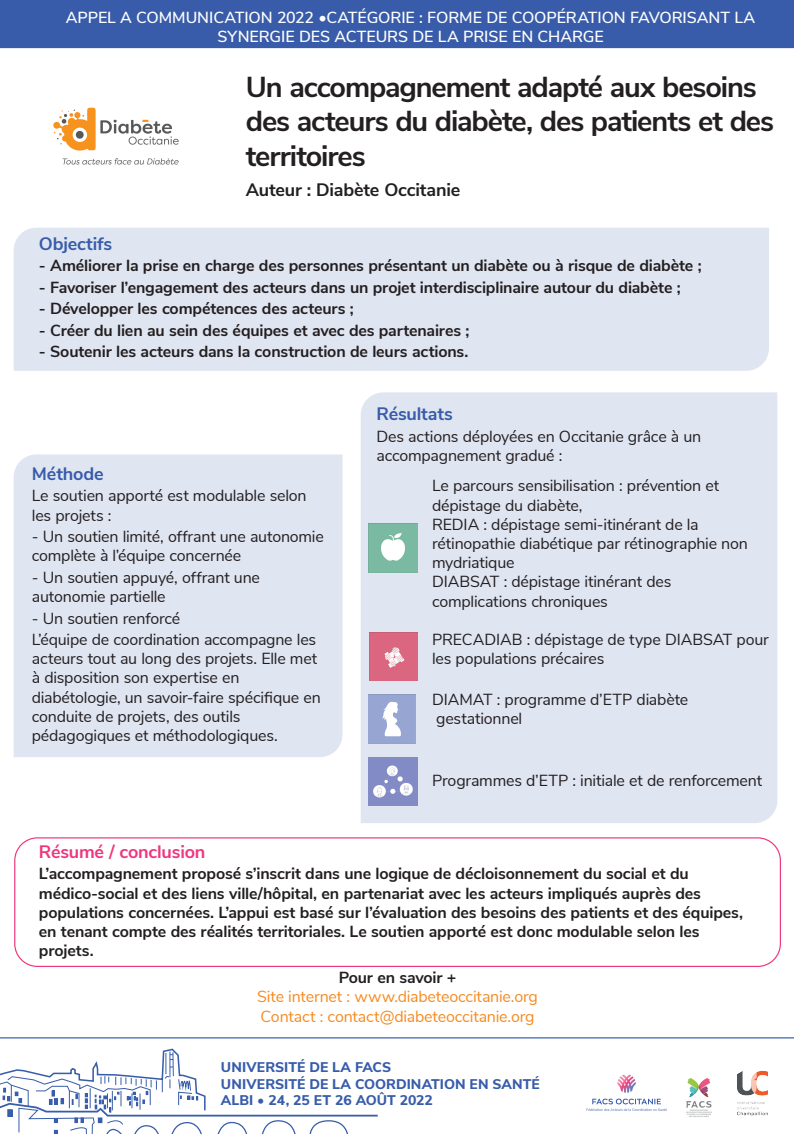
<style>
.page{position:relative;width:794px;height:1134px;background:#fff}
.page>*{position:absolute;margin:0;border:0;box-sizing:border-box;transform-origin:0 0}
.t1{font:700 28.8px/34.6px "Nunito Sans";letter-spacing:-.04em;color:#231f20}
.t2{font:700 18px "Nunito Sans";letter-spacing:-.01em;color:#385caa}
.t3{font:700 18px "Nunito Sans";letter-spacing:-.01em;color:#231f20}
.t4{font:700 18px "Nunito Sans";letter-spacing:-.01em;color:#ef377f}
.t5{font:16px/19.2px "Nunito Sans";letter-spacing:-.015em;color:#231f20}
.t6{font:700 16px/19.2px "Nunito Sans";letter-spacing:-.01em;color:#231f20}
.t7{font:600 16px/19.2px "Nunito Sans";letter-spacing:-.005em;color:#fcfcfc;text-align:center}
.t8{font:16px/19.2px "Nunito Sans";letter-spacing:-.01em;color:#f58b22}
.t9{font:800 14px/16.8px "Nunito Sans";color:#385caa}
</style>
<div class="page">
<div style="left:14px;top:228px;width:755px;height:143px;background:#e0e5f2"></div>
<div style="left:14px;top:454px;width:328px;height:303px;background:#e0e5f2"></div>
<div style="left:361px;top:392px;width:416px;height:431px;background:#e0e5f2"></div>
<div style="left:14px;top:837px;width:767px;height:130px;border:1px solid #ef377f;border-radius:23px"></div>
<svg style="left:0;top:1048px;width:378px;height:86px"></svg>
<img style="left:686px;top:1078px;width:26px;height:39px">
<img style="left:737px;top:1070px;width:31px;height:46px">
<img style="left:586px;top:1074px;width:81px;height:37px">
<div style="left:0;top:0;width:794px;height:48px;background:#385caa"></div>
<hr style="left:0;top:1037px;width:794px;height:1px;background:#385caa">
<img style="left:53px;top:107px;width:126px;height:58px">
<img style="left:369px;top:695px;width:47px;height:48px">
<img style="left:369px;top:757px;width:48px;height:49px">
<img style="left:370px;top:633px;width:47px;height:48px">
<img style="left:369px;top:524px;width:48px;height:48px">
<p class="t7" style="left:66px;top:7px;width:691px">APPEL A COMMUNICATION 2022 •CATÉGORIE : FORME DE COOPÉRATION FAVORISANT LA<br>SYNERGIE DES ACTEURS DE LA PRISE EN CHARGE</p>
<h1 class="t1" style="left:246px;top:68px;width:530px">Un accompagnement adapté aux besoins des acteurs du diabète, des patients et des territoires</h1>
<p class="t3" style="left:246px;top:177px;width:216px">Auteur : Diabète Occitanie</p>
<p class="t2" style="left:39px;top:230px;width:75px">Objectifs</p>
<p class="t6" style="left:39px;top:255px;width:664px">- Améliorer la prise en charge des personnes présentant un diabète ou à risque de diabète ;</p>
<p class="t6" style="left:39px;top:277px;width:643px">- Favoriser l’engagement des acteurs dans un projet interdisciplinaire autour du diabète ;</p>
<p class="t6" style="left:39px;top:298px;width:316px">- Développer les compétences des acteurs ;</p>
<p class="t6" style="left:39px;top:319px;width:432px">- Créer du lien au sein des équipes et avec des partenaires ;</p>
<p class="t6" style="left:39px;top:341px;width:431px">- Soutenir les acteurs dans la construction de leurs actions.</p>
<p class="t2" style="left:32px;top:461px;width:73px">Méthode</p>
<p class="t5" style="left:32px;top:485px;width:276px">Le soutien apporté est modulable selon les projets :</p>
<p class="t5" style="left:32px;top:526px;width:293px">- Un soutien limité, offrant une autonomie complète à l’équipe concernée</p>
<p class="t5" style="left:32px;top:567px;width:230px">- Un soutien appuyé, offrant une autonomie partielle</p>
<p class="t5" style="left:32px;top:606px;width:286px;line-height:21.5px">- Un soutien renforcé<br>L’équipe de coordination accompagne les</p>
<p class="t5" style="left:32px;top:648px;width:290px">acteurs tout au long des projets. Elle met à disposition son expertise en diabétologie, un savoir-faire spécifique en conduite de projets, des outils pédagogiques et méthodologiques.</p>
<p class="t2" style="left:376px;top:401px;width:78px">Résultats</p>
<p class="t5" style="left:376px;top:425px;width:326px">Des actions déployées en Occitanie grâce à un accompagnement gradué :</p>
<p class="t5" style="left:432px;top:475px;width:317px">Le parcours sensibilisation : prévention et dépistage du diabète,<br>REDIA : dépistage semi-itinérant de la rétinopathie diabétique par rétinographie non mydriatique<br>DIABSAT : dépistage itinérant des complications chroniques</p>
<p class="t5" style="left:432px;top:629px;width:338px">PRECADIAB : dépistage de type DIABSAT pour les populations précaires</p>
<p class="t5" style="left:432px;top:689px;width:258px">DIAMAT : programme d’ETP diabète gestationnel</p>
<p class="t5" style="left:432px;top:770px;width:332px">Programmes d’ETP : initiale et de renforcement</p>
<p class="t4" style="left:39px;top:838px;width:168px">Résumé / conclusion</p>
<p class="t6" style="left:39px;top:863px;width:706px">L’accompagnement proposé s’inscrit dans une logique de décloisonnement du social et du médico-social et des liens ville/hôpital, en partenariat avec les acteurs impliqués auprès des populations concernées. L’appui est basé sur l’évaluation des besoins des patients et des équipes, en tenant compte des réalités territoriales. Le soutien apporté est donc modulable selon les projets.</p>
<p class="t6" style="left:339px;top:967px;width:119px">Pour en savoir +</p>
<p class="t8" style="left:257px;top:986px;width:282px">Site internet : www.diabeteoccitanie.org<br>Contact : contact@diabeteoccitanie.org</p>
<p class="t9" style="left:221px;top:1058px;width:320px">UNIVERSITÉ DE LA FACS<br>UNIVERSITÉ DE LA COORDINATION EN SANTÉ<br>ALBI • 24, 25 ET 26 AOÛT 2022</p>
</div>
